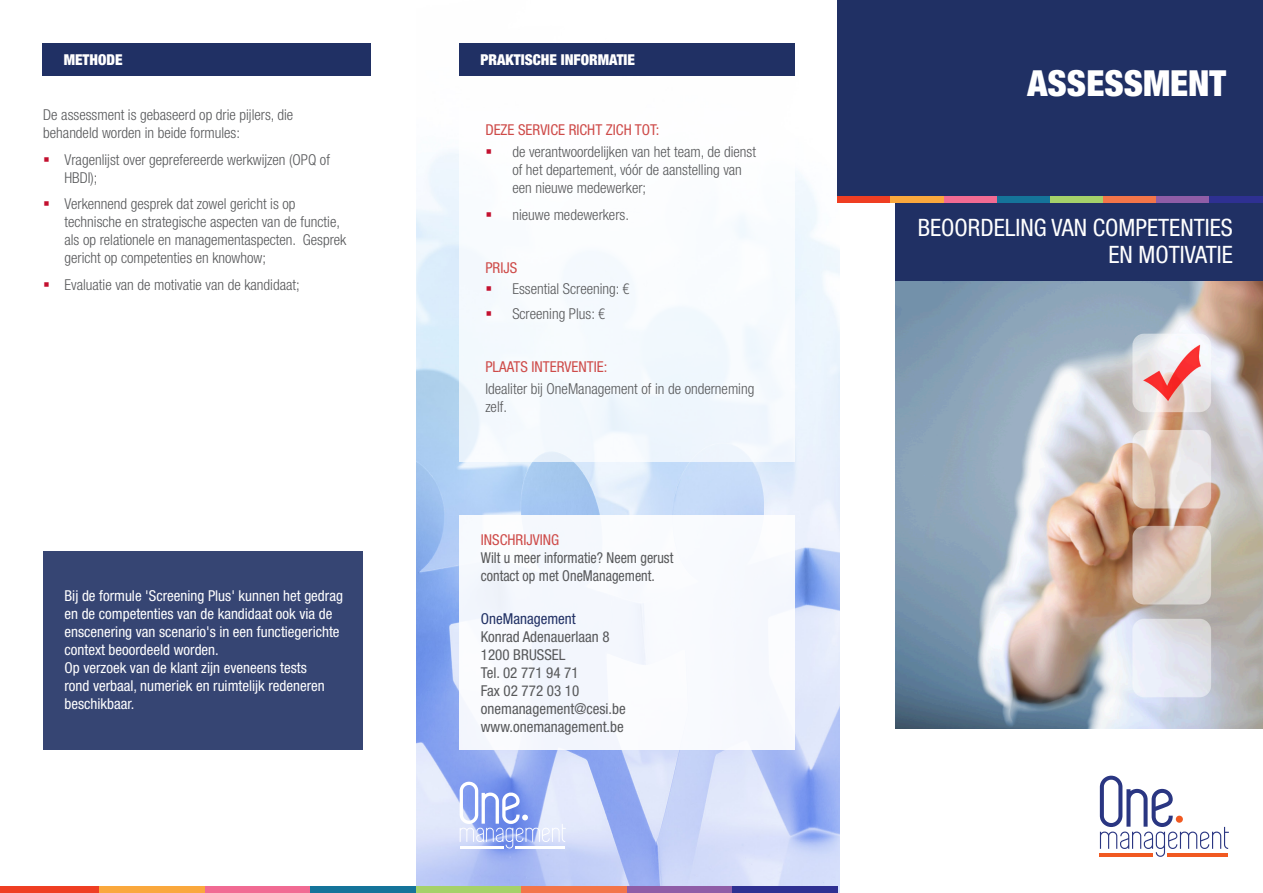
<style>
.page{position:relative;width:1263px;height:893px;background:#fff}
.page>*{position:absolute;margin:0;border:0;box-sizing:border-box;transform-origin:0 0}
.t1{font:900 condensed 36px "Helvetica Neue";color:#fff}
.t2{font:condensed 24px "Helvetica Neue";color:#fff}
.Niveau_2{font:300 condensed 15px/18px "Helvetica Neue";color:#57585a}
.t3{font:condensed 15px/18px "Helvetica Neue";color:#fff}
.Bloc_adresse{font:condensed 15px "Helvetica Neue";color:#57585a}
.sous-titre_rouge{font:condensed 15px "Helvetica Neue";color:#ce4b49}
.body{font:condensed 15px/18px "Helvetica Neue";color:#57585a;scale:.94 1}
.Bandeau{font:900 condensed 15px "Helvetica Neue";color:#fff}
.titre_adresse{font:condensed 15px "Helvetica Neue";color:#203064}
</style>
<div class="page">
<img style="left:417px;top:43px;width:422px;height:850px">
<svg style="left:1100px;top:776px;width:129px;height:81px"></svg>
<div style="left:1176px;top:816px;width:7px;height:7px;background:#f15921;border-radius:50%"></div>
<hr style="left:1100px;top:853px;width:53px;height:4px;background:#f15921">
<hr style="left:1168px;top:853px;width:60px;height:4px;background:#f15921">
<div style="left:43px;top:43px;width:328px;height:32px;background:#203064"></div>
<div style="left:459px;top:515px;width:335px;height:234px;background:#f7f9fe"></div>
<div style="left:459px;top:43px;width:335px;height:32px;background:#203064"></div>
<div style="left:0;top:886px;width:100px;height:7px;background:#ef3e22"></div>
<div style="left:100px;top:886px;width:105px;height:7px;background:#faa83d"></div>
<div style="left:205px;top:886px;width:105px;height:7px;background:#f16b93"></div>
<div style="left:310px;top:886px;width:106px;height:7px;background:#15749a"></div>
<div style="left:416px;top:886px;width:105px;height:7px;background:#a5d16a"></div>
<div style="left:521px;top:886px;width:106px;height:7px;background:#f37549"></div>
<div style="left:627px;top:886px;width:105px;height:7px;background:#8f5da7"></div>
<div style="left:732px;top:886px;width:106px;height:7px;background:#2e3092"></div>
<div style="left:837px;top:0;width:426px;height:197px;background:#203064"></div>
<div style="left:896px;top:203px;width:367px;height:78px;background:#203064"></div>
<div style="left:838px;top:197px;width:53px;height:6px;background:#ef3e22"></div>
<div style="left:891px;top:197px;width:53px;height:6px;background:#faa83d"></div>
<div style="left:944px;top:197px;width:53px;height:6px;background:#f16b93"></div>
<div style="left:997px;top:197px;width:53px;height:6px;background:#15749a"></div>
<div style="left:1050px;top:197px;width:53px;height:6px;background:#a5d16a"></div>
<div style="left:1103px;top:197px;width:54px;height:6px;background:#f37549"></div>
<div style="left:1157px;top:197px;width:53px;height:6px;background:#8f5da7"></div>
<div style="left:1210px;top:197px;width:53px;height:6px;background:#2e3092"></div>
<svg style="left:460px;top:782px;width:106px;height:66px;background:#acbdf3"></svg>
<hr style="left:460px;top:846px;width:43px;height:3px;background:#fff">
<hr style="left:515px;top:846px;width:50px;height:3px;background:#fff">
<div style="left:460px;top:108px;width:335px;height:354px;background:#f8fbfe"></div>
<div style="left:43px;top:551px;width:320px;height:198px;background:#364573"></div>
<img style="left:896px;top:281px;width:367px;height:448px">
<p class="Bandeau" style="left:64px;top:50px;width:60px">METHODE</p>
<p class="Niveau_2" style="left:43px;top:106px;width:252px">De assessment is gebaseerd op drie pijlers, die behandeld worden in beide formules:</p>
<p class="Niveau_2" style="left:64px;top:150px;width:267px">Vragenlijst over geprefereerde werkwijzen (OPQ of<br>HBDI);</p>
<p class="Niveau_2" style="left:64px;top:195px;width:283px">Verkennend gesprek dat zowel gericht is op technische en strategische aspecten van de functie, als op relationele en managementaspecten. Gesprek gericht op competenties en knowhow;</p>
<p class="Niveau_2" style="left:64px;top:275px;width:237px">Evaluatie van de motivatie van de kandidaat;</p>
<p class="t3" style="left:64px;top:587px;width:280px">Bij de formule 'Screening Plus' kunnen het gedrag en de competenties van de kandidaat ook via de enscenering van scenario's in een functiegerichte context beoordeeld worden.<br>Op verzoek van de klant zijn eveneens tests<br>rond verbaal, numeriek en ruimtelijk redeneren beschikbaar.</p>
<p class="Bandeau" style="left:480px;top:50px;width:156px">PRAKTISCHE INFORMATIE</p>
<p class="sous-titre_rouge" style="left:485px;top:121px;width:176px">DEZE SERVICE RICHT ZICH TOT:</p>
<p class="Niveau_2" style="left:512px;top:143px;width:245px">de verantwoordelijken van het team, de dienst of het departement, vóór de aanstelling van een nieuwe medewerker;</p>
<p class="Niveau_2" style="left:512px;top:205px;width:118px">nieuwe medewerkers.</p>
<p class="sous-titre_rouge" style="left:485px;top:259px;width:33px">PRIJS</p>
<p class="Niveau_2" style="left:512px;top:279px;width:119px">Essential Screening: €</p>
<p class="Niveau_2" style="left:512px;top:304px;width:94px">Screening Plus: €</p>
<p class="sous-titre_rouge" style="left:485px;top:358px;width:123px">PLAATS INTERVENTIE:</p>
<p class="Niveau_2" style="left:485px;top:380px;width:271px">Idealiter bij OneManagement of in de onderneming zelf.</p>
<p class="sous-titre_rouge" style="left:481px;top:531px;width:80px">INSCHRIJVING</p>
<p class="body" style="left:481px;top:548px;width:206px">Wilt u meer informatie? Neem gerust contact op met OneManagement.</p>
<p class="titre_adresse" style="left:481px;top:610px;width:96px">OneManagement</p>
<p class="Bloc_adresse" style="left:481px;top:628px;width:130px">Konrad Adenauerlaan 8</p>
<p class="Bloc_adresse" style="left:481px;top:646px;width:86px">1200 BRUSSEL</p>
<p class="Bloc_adresse" style="left:481px;top:664px;width:99px">Tel. 02 771 94 71</p>
<p class="Bloc_adresse" style="left:481px;top:682px;width:100px">Fax 02 772 03 10</p>
<p class="Bloc_adresse" style="left:481px;top:700px;width:146px">onemanagement@cesi.be</p>
<p class="Bloc_adresse" style="left:481px;top:718px;width:144px">www.onemanagement.be</p>
<h1 class="t1" style="left:1028px;top:61px;width:200px">ASSESSMENT</h1>
<h2 class="t2" style="left:918px;top:214px;width:317px">BEOORDELING VAN COMPETENTIES</h2>
<h2 class="t2" style="left:1108px;top:241px;width:126px">EN MOTIVATIE</h2>
</div>
